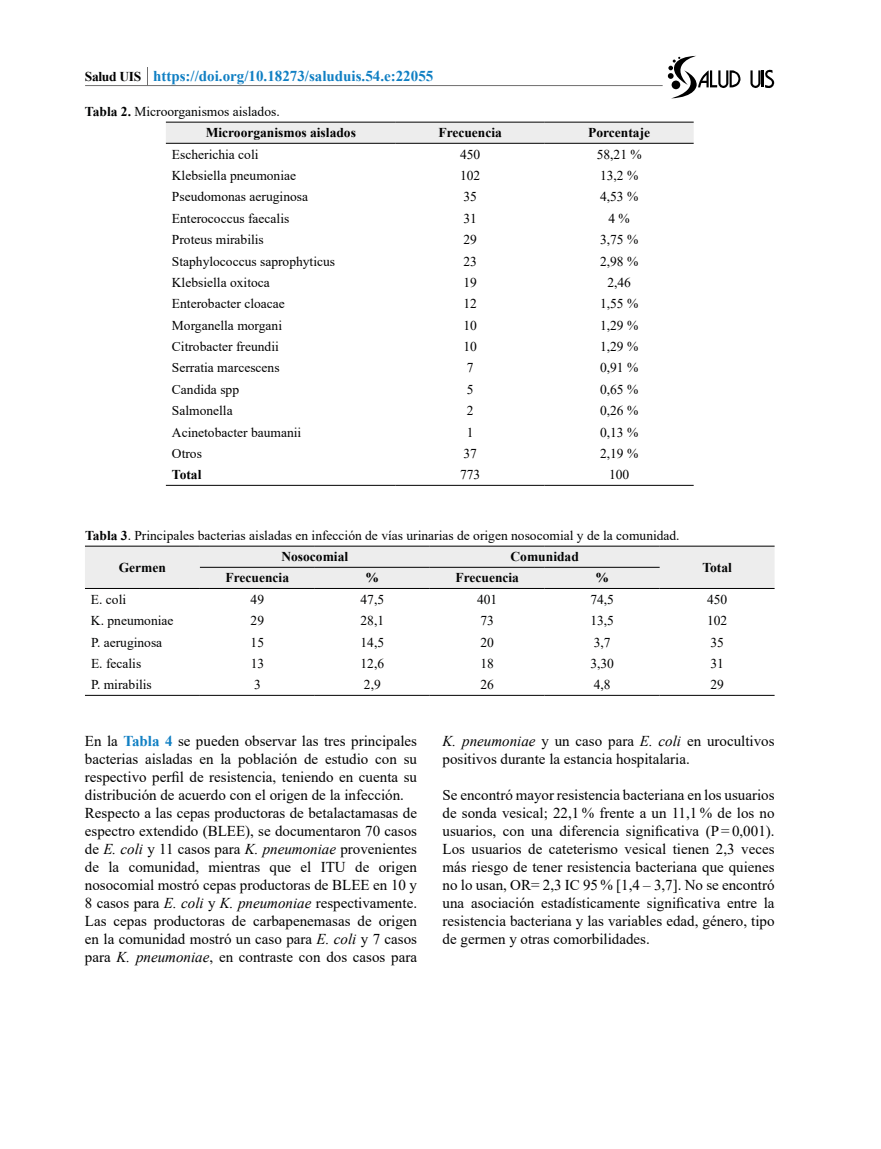
<style>
.page{position:relative;width:881px;height:1149px;background:#fff}
.page>*{position:absolute;margin:0;border:0;box-sizing:border-box;transform-origin:0 0}
.t1{font:15px/18px "Times New Roman";color:#000}
.t2{font:700 15px "Times New Roman";color:#107fc3}
.t3{font:13.5px "Times New Roman";color:#000}
.t4{font:13.5px/21.5px "Times New Roman";color:#010202}
.t5{font:700 13.5px "Times New Roman";color:#010202}
.t6{font:700 13.5px "Times New Roman";color:#000}
.s1{font-size:13.5px;color:#000}
.s2{font-weight:700}
.s3{font-weight:700;color:#000}
.s4{font-weight:700;color:#107fc3}
.s5{font-style:italic}
</style>
<div class="page">
<hr style="left:85px;top:85px;width:577px;height:1px;background:#706f6f">
<svg style="left:750px;top:69px;width:24px;height:19px"></svg>
<svg style="left:667px;top:56px;width:73px;height:42px"></svg>
<svg style="left:147px;top:67px;width:1px;height:18px"></svg>
<div style="left:166px;top:123px;width:527px;height:20px;background:#ededed"></div>
<hr style="left:166px;top:122px;width:229px;height:1px;background:#000">
<hr style="left:395px;top:122px;width:149px;height:1px;background:#000">
<hr style="left:544px;top:122px;width:149px;height:1px;background:#000">
<hr style="left:166px;top:143px;width:229px;height:1px;background:#000">
<hr style="left:395px;top:143px;width:149px;height:1px;background:#000">
<hr style="left:544px;top:143px;width:149px;height:1px;background:#000">
<hr style="left:166px;top:485px;width:229px;height:1px;background:#000">
<hr style="left:395px;top:485px;width:149px;height:1px;background:#000">
<hr style="left:544px;top:485px;width:149px;height:1px;background:#000">
<div style="left:85px;top:546px;width:689px;height:42px;background:#ededed"></div>
<hr style="left:85px;top:545px;width:115px;height:1px;background:#000">
<hr style="left:200px;top:545px;width:115px;height:1px;background:#000">
<hr style="left:315px;top:545px;width:114px;height:1px;background:#000">
<hr style="left:429px;top:545px;width:115px;height:1px;background:#000">
<hr style="left:544px;top:545px;width:115px;height:1px;background:#000">
<hr style="left:659px;top:545px;width:115px;height:1px;background:#000">
<hr style="left:200px;top:566px;width:115px;height:1px;background:#000">
<hr style="left:315px;top:566px;width:114px;height:1px;background:#000">
<hr style="left:429px;top:566px;width:115px;height:1px;background:#000">
<hr style="left:544px;top:566px;width:115px;height:1px;background:#000">
<hr style="left:85px;top:588px;width:115px;height:1px;background:#000">
<hr style="left:200px;top:588px;width:115px;height:1px;background:#000">
<hr style="left:315px;top:588px;width:114px;height:1px;background:#000">
<hr style="left:429px;top:588px;width:115px;height:1px;background:#000">
<hr style="left:544px;top:588px;width:115px;height:1px;background:#000">
<hr style="left:659px;top:588px;width:115px;height:1px;background:#000">
<hr style="left:85px;top:694px;width:115px;height:1px;background:#000">
<hr style="left:200px;top:694px;width:115px;height:1px;background:#000">
<hr style="left:315px;top:694px;width:114px;height:1px;background:#000">
<hr style="left:429px;top:694px;width:115px;height:1px;background:#000">
<hr style="left:544px;top:694px;width:115px;height:1px;background:#000">
<hr style="left:659px;top:694px;width:115px;height:1px;background:#000">
<p class="t2" style="left:85px;top:65px;width:350px"><span class="s1">Salud UIS</span> https://doi.org/10.18273/saluduis.54.e:22055</p>
<p class="t4" style="left:205px;top:100px;width:152px;text-indent:-121px"><span class="s2">Tabla 2.</span> Microorganismos aislados.<br><span class="s3">Microorganismos aislados</span></p>
<p class="t6" style="left:438px;top:123px;width:65px">Frecuencia</p>
<p class="t6" style="left:588px;top:123px;width:63px">Porcentaje</p>
<p class="t3" style="left:172px;top:144px;width:88px">Escherichia coli</p>
<p class="t3" style="left:460px;top:144px;width:22px">450</p>
<p class="t3" style="left:596px;top:144px;width:46px">58,21 %</p>
<p class="t3" style="left:172px;top:166px;width:126px">Klebsiella pneumoniae</p>
<p class="t3" style="left:460px;top:166px;width:22px">102</p>
<p class="t3" style="left:600px;top:166px;width:40px">13,2 %</p>
<p class="t3" style="left:172px;top:187px;width:138px">Pseudomonas aeruginosa</p>
<p class="t3" style="left:463px;top:187px;width:15px">35</p>
<p class="t3" style="left:600px;top:187px;width:40px">4,53 %</p>
<p class="t3" style="left:172px;top:209px;width:119px">Enterococcus faecalis</p>
<p class="t3" style="left:463px;top:209px;width:15px">31</p>
<p class="t3" style="left:608px;top:209px;width:23px">4 %</p>
<p class="t3" style="left:172px;top:230px;width:93px">Proteus mirabilis</p>
<p class="t3" style="left:463px;top:230px;width:15px">29</p>
<p class="t3" style="left:600px;top:230px;width:40px">3,75 %</p>
<p class="t3" style="left:172px;top:251px;width:165px">Staphylococcus saprophyticus</p>
<p class="t3" style="left:463px;top:251px;width:15px">23</p>
<p class="t3" style="left:600px;top:251px;width:40px">2,98 %</p>
<p class="t3" style="left:172px;top:273px;width:99px">Klebsiella oxitoca</p>
<p class="t3" style="left:463px;top:273px;width:15px">19</p>
<p class="t3" style="left:607px;top:273px;width:25px">2,46</p>
<p class="t3" style="left:172px;top:294px;width:114px">Enterobacter cloacae</p>
<p class="t3" style="left:463px;top:294px;width:15px">12</p>
<p class="t3" style="left:600px;top:294px;width:40px">1,55 %</p>
<p class="t3" style="left:172px;top:315px;width:112px">Morganella morgani</p>
<p class="t3" style="left:463px;top:315px;width:15px">10</p>
<p class="t3" style="left:600px;top:315px;width:40px">1,29 %</p>
<p class="t3" style="left:172px;top:337px;width:108px">Citrobacter freundii</p>
<p class="t3" style="left:463px;top:337px;width:15px">10</p>
<p class="t3" style="left:600px;top:337px;width:40px">1,29 %</p>
<p class="t3" style="left:172px;top:358px;width:109px">Serratia marcescens</p>
<p class="t3" style="left:466px;top:358px;width:8px">7</p>
<p class="t3" style="left:600px;top:358px;width:40px">0,91 %</p>
<p class="t3" style="left:172px;top:379px;width:69px">Candida spp</p>
<p class="t3" style="left:466px;top:379px;width:8px">5</p>
<p class="t3" style="left:600px;top:379px;width:40px">0,65 %</p>
<p class="t3" style="left:172px;top:401px;width:62px">Salmonella</p>
<p class="t3" style="left:466px;top:401px;width:8px">2</p>
<p class="t3" style="left:600px;top:401px;width:40px">0,26 %</p>
<p class="t3" style="left:172px;top:422px;width:131px">Acinetobacter baumanii</p>
<p class="t3" style="left:466px;top:422px;width:8px">1</p>
<p class="t3" style="left:600px;top:422px;width:40px">0,13 %</p>
<p class="t3" style="left:172px;top:443px;width:31px">Otros</p>
<p class="t3" style="left:463px;top:443px;width:15px">37</p>
<p class="t3" style="left:600px;top:443px;width:40px">2,19 %</p>
<p class="t6" style="left:172px;top:464px;width:31px">Total</p>
<p class="t3" style="left:460px;top:465px;width:22px">773</p>
<p class="t3" style="left:609px;top:465px;width:22px">100</p>
<p class="t4" style="left:85px;top:524px;width:596px"><span class="s2">Tabla 3</span>. Principales bacterias aisladas en infección de vías urinarias de origen nosocomial y de la comunidad.</p>
<p class="t5" style="left:119px;top:557px;width:49px">Germen</p>
<p class="t5" style="left:281px;top:547px;width:68px">Nosocomial</p>
<p class="t5" style="left:510px;top:547px;width:70px">Comunidad</p>
<p class="t5" style="left:225px;top:568px;width:65px">Frecuencia</p>
<p class="t5" style="left:365px;top:568px;width:15px">%</p>
<p class="t5" style="left:455px;top:568px;width:65px">Frecuencia</p>
<p class="t5" style="left:595px;top:568px;width:15px">%</p>
<p class="t5" style="left:702px;top:557px;width:31px">Total</p>
<p class="t4" style="left:91px;top:588px;width:37px">E. coli</p>
<p class="t4" style="left:250px;top:588px;width:15px">49</p>
<p class="t4" style="left:360px;top:588px;width:25px">47,5</p>
<p class="t4" style="left:477px;top:588px;width:22px">401</p>
<p class="t4" style="left:590px;top:588px;width:25px">74,5</p>
<p class="t4" style="left:706px;top:588px;width:22px">450</p>
<p class="t4" style="left:91px;top:609px;width:84px">K. pneumoniae</p>
<p class="t4" style="left:250px;top:609px;width:15px">29</p>
<p class="t4" style="left:360px;top:609px;width:25px">28,1</p>
<p class="t4" style="left:480px;top:609px;width:15px">73</p>
<p class="t4" style="left:590px;top:609px;width:25px">13,5</p>
<p class="t4" style="left:706px;top:609px;width:22px">102</p>
<p class="t4" style="left:91px;top:630px;width:73px">P. aeruginosa</p>
<p class="t4" style="left:250px;top:630px;width:15px">15</p>
<p class="t4" style="left:360px;top:630px;width:25px">14,5</p>
<p class="t4" style="left:480px;top:630px;width:15px">20</p>
<p class="t4" style="left:593px;top:630px;width:18px">3,7</p>
<p class="t4" style="left:710px;top:630px;width:15px">35</p>
<p class="t4" style="left:91px;top:652px;width:52px">E. fecalis</p>
<p class="t4" style="left:250px;top:652px;width:15px">13</p>
<p class="t4" style="left:360px;top:652px;width:25px">12,6</p>
<p class="t4" style="left:480px;top:652px;width:15px">18</p>
<p class="t4" style="left:590px;top:652px;width:25px">3,30</p>
<p class="t4" style="left:710px;top:652px;width:15px">31</p>
<p class="t4" style="left:91px;top:673px;width:62px">P. mirabilis</p>
<p class="t4" style="left:254px;top:673px;width:8px">3</p>
<p class="t4" style="left:364px;top:673px;width:18px">2,9</p>
<p class="t4" style="left:480px;top:673px;width:15px">26</p>
<p class="t4" style="left:593px;top:673px;width:18px">4,8</p>
<p class="t4" style="left:710px;top:673px;width:15px">29</p>
<p class="t1" style="left:85px;top:731px;width:333px">En la <span class="s4">Tabla 4</span> se pueden observar las tres principales bacterias aisladas en la población de estudio con su respectivo perfil de resistencia, teniendo en cuenta su distribución de acuerdo con el origen de la infección.<br>Respecto a las cepas productoras de betalactamasas de espectro extendido (BLEE), se documentaron 70 casos de <span class="s5">E. coli</span> y 11 casos para <span class="s5">K. pneumoniae</span> provenientes de la comunidad, mientras que el ITU de origen nosocomial mostró cepas productoras de BLEE en 10 y 8 casos para <span class="s5">E. coli</span> y <span class="s5">K. pneumoniae</span> respectivamente.<br>Las cepas productoras de carbapenemasas de origen en la comunidad mostró un caso para <span class="s5">E. coli</span> y 7 casos para <span class="s5">K. pneumoniae</span>, en contraste con dos casos para</p>
<p class="t1" style="left:442px;top:731px;width:333px"><span class="s5">K. pneumoniae</span> y un caso para <span class="s5">E. coli</span> en urocultivos positivos durante la estancia hospitalaria.</p>
<p class="t1" style="left:442px;top:785px;width:333px;text-align:justify">Se encontró mayor resistencia bacteriana en los usuarios de sonda vesical; 22,1 % frente a un 11,1 % de los no usuarios, con una diferencia significativa (P= 0,001).<br>Los usuarios de cateterismo vesical tienen 2,3 veces más riesgo de tener resistencia bacteriana que quienes no lo usan, OR= 2,3 IC 95 % [1,4 – 3,7]. No se encontró una asociación estadísticamente significativa entre la resistencia bacteriana y las variables edad, género, tipo de germen y otras comorbilidades.</p>
</div>
